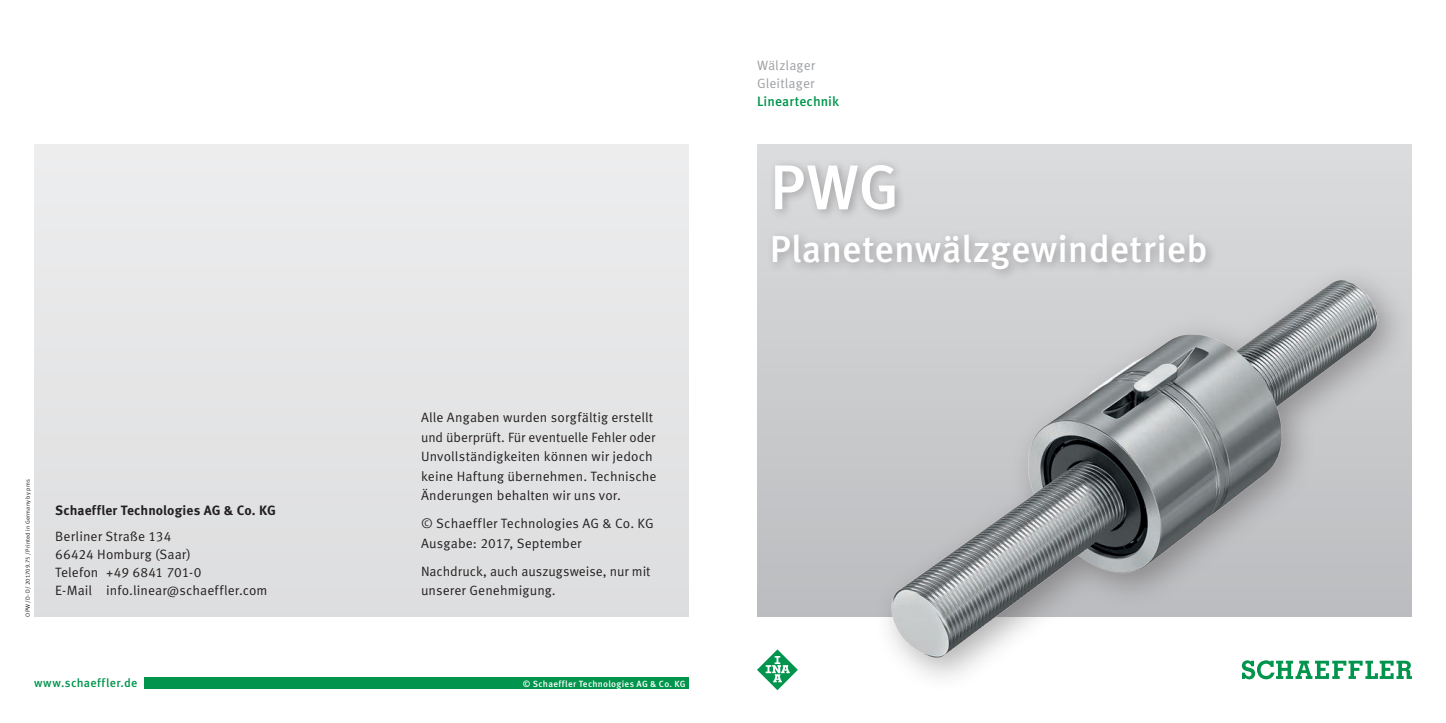
<style>
.page{position:relative;width:1446px;height:723px;background:#fff}
.page>*{position:absolute;margin:0;border:0;box-sizing:border-box;transform-origin:0 0}
.t1{font:500 63px "Schaeffler Meta";color:#fff}
.t2{font:500 37.5px "Schaeffler Meta";letter-spacing:.005em;color:#fff}
.t3{font:13.5px/19.5px "Schaeffler Meta";letter-spacing:.005em;color:#231f20}
.t4{font:700 13.5px "Schaeffler Meta";letter-spacing:.005em;color:#231f20}
.t5{font:13.5px/18px "Schaeffler Meta";letter-spacing:.01em;color:#9d9fa2}
.t6{font:500 13.5px "Schaeffler Meta";letter-spacing:.005em;color:#00944d}
.t7{font:500 12px "Schaeffler Meta";letter-spacing:.025em;color:#00944d}
.t8{font:500 9px "Schaeffler Meta";letter-spacing:.03em;color:#fff}
.t9{font:6px "Schaeffler Meta";letter-spacing:.02em;color:#231f20}
</style>
<div class="page">
<div style="left:34px;top:145px;width:655px;height:472px;background:#e5e5e6"></div>
<div style="left:757px;top:145px;width:655px;height:472px;background:linear-gradient(to bottom,#dbdcde,#bbbcbf)"></div>
<div style="left:873px;top:262px;width:540px;height:431px;background:#231f20;opacity:.35"></div>
<img style="left:870px;top:273px;width:518px;height:397px">
<div style="left:766px;top:159px;width:451px;height:121px;background:#231f20;opacity:.3"></div>
<div style="left:145px;top:677px;width:544px;height:12px;background:#00944d"></div>
<svg style="left:1242px;top:660px;width:170px;height:19px"></svg>
<svg style="left:757px;top:649px;width:41px;height:41px"></svg>
<p class="t9" style="left:24px;top:617px;width:139px;rotate:-90deg">OPW/D-D/201709.75/Printed in Germany by pms</p>
<p class="t4" style="left:55px;top:502px;width:222px">Schaeffler Technologies AG &amp; Co. KG</p>
<p class="t3" style="left:55px;top:528px;width:214px;line-height:18px">Berliner Straße 134<br>66424 Homburg (Saar)<br>Telefon +49 6841 701-0<br>E-Mail info.linear@schaeffler.com</p>
<p class="t3" style="left:421px;top:408px;width:237px">Alle Angaben wurden sorgfältig erstellt und überprüft. Für eventuelle Fehler oder Unvollständigkeiten können wir jedoch keine Haftung übernehmen. Technische Änderungen behalten wir uns vor.</p>
<p class="t3" style="left:421px;top:514px;width:234px">© Schaeffler Technologies AG &amp; Co. KG<br>Ausgabe: 2017, September</p>
<p class="t3" style="left:421px;top:562px;width:231px">Nachdruck, auch auszugsweise, nur mit unserer Genehmigung.</p>
<p class="t7" style="left:34px;top:675px;width:105px">www.schaeffler.de</p>
<p class="t8" style="left:523px;top:678px;width:165px">© Schaeffler Technologies AG &amp; Co. KG</p>
<p class="t5" style="left:757px;top:56px;width:60px">Wälzlager<br>Gleitlager</p>
<p class="t6" style="left:757px;top:93px;width:84px">Lineartechnik</p>
<h1 class="t1" style="left:770px;top:148px;width:131px">PWG</h1>
<h2 class="t2" style="left:770px;top:226px;width:439px">Planetenwälzgewindetrieb</h2>
</div>
